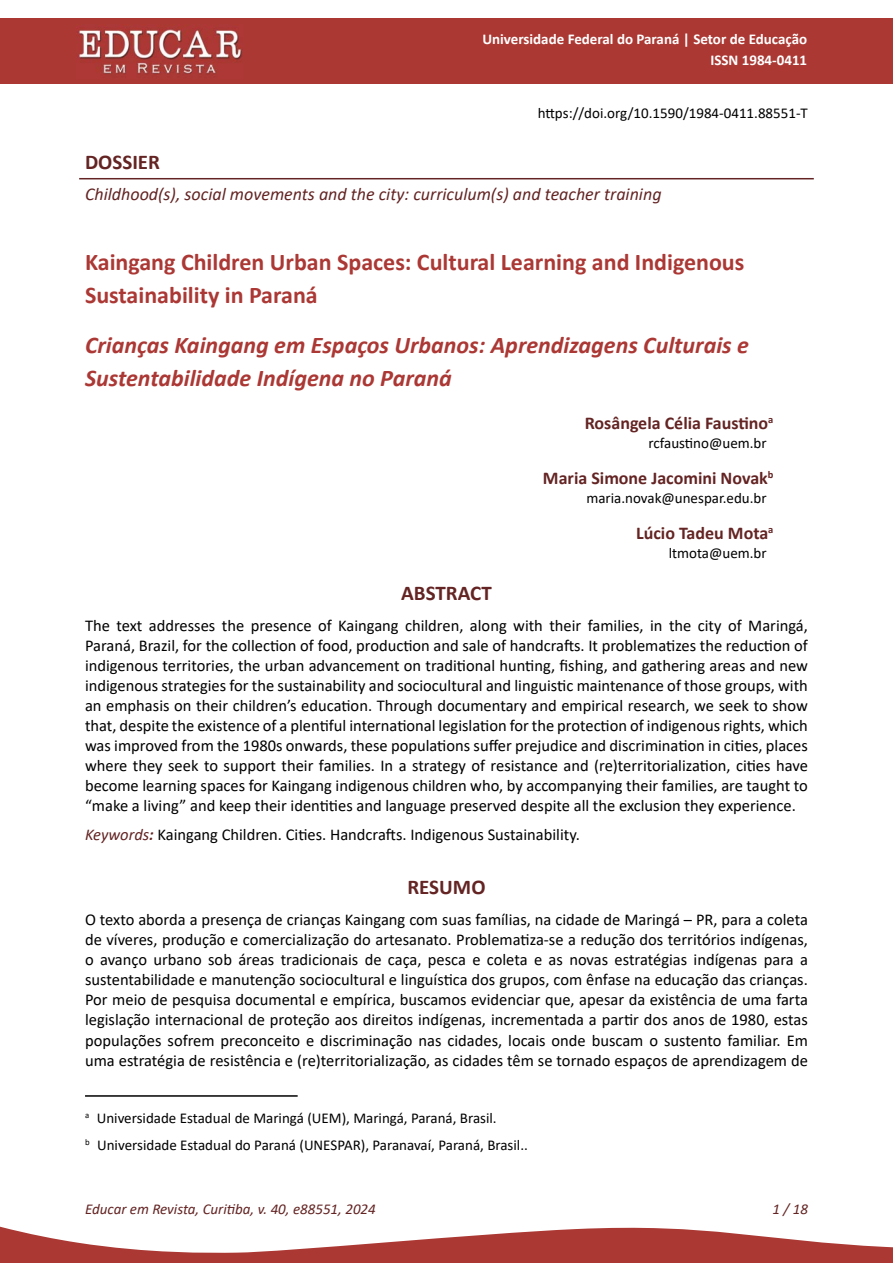
<style>
.page{position:relative;width:893px;height:1263px;background:#fff}
.page>*{position:absolute;margin:0;border:0;box-sizing:border-box;transform-origin:0 0}
._5-TÍTULO_ARTIGO_idiomas_secundários{font:italic 700 24px/33px "Calibri";color:#ab3834}
._4-TÍTULO_ARTIGO_idioma_principal{font:700 24px/33px "Calibri";color:#ab3834}
._10-TÍTULO_RESUMO{font:700 21px "Calibri";color:#632423}
._2-GÊNERO__Artigo_Dossiê{font:700 21px "Calibri";color:#632423}
._11-TÍTULO_ABSTRACT{font:700 21px "Calibri";color:#632423}
._3-TÍTULO_DOSSIÊ{font:italic 18px "Calibri";color:#632423}
._6-AUTOR_nome{font:700 18px "Calibri";color:#632423}
._12-TEXTO_RESUMO_ABSTRACT{font:16.5px/20.1px "Calibri";color:#000;text-align:justify}
._13-PALAVRAS-CHAVE_KEYWORDS{font:16.5px "Calibri";color:#000}
._17-NOTA_RODAPÉ{font:15px "Calibri";color:#000}
.t1{font:700 15px "Calibri";color:#fff}
._7-AUTOR_e-mail{font:15px "Calibri";color:#000}
.t2{font:italic 15px "Calibri";color:#632423}
._1-DOI_primeira_pág{font:15px "Calibri";color:#000}
.s1{font-style:italic;color:#632423}
.s2{font-weight:700;font-style:italic;color:#632423}
</style>
<div class="page">
<div style="left:0;top:18px;width:893px;height:66px;background:#ab3833"></div>
<svg style="left:0;top:1226px;width:893px;height:37px"></svg>
<hr style="left:79px;top:178px;width:735px;height:1px;background:#632423">
<img style="left:78px;top:29px;width:165px;height:45px">
<hr style="left:85px;top:1095px;width:213px;height:2px;background:#000">
<p class="t1" style="left:482px;top:28px;width:326px">Universidade Federal do Paraná | Setor de Educação</p>
<p class="t1" style="left:710px;top:49px;width:98px">ISSN 1984-0411</p>
<p class="_1-DOI_primeira_pág" style="left:538px;top:102px;width:272px">https://doi.org/10.1590/1984-0411.88551-T</p>
<p class="_2-GÊNERO__Artigo_Dossiê" style="left:85px;top:147px;width:76px">DOSSIER</p>
<p class="_3-TÍTULO_DOSSIÊ" style="left:85px;top:181px;width:578px">Childhood(s), social movements and the city: curriculum(s) and teacher training</p>
<p class="_4-TÍTULO_ARTIGO_idioma_principal" style="left:85px;top:245px;width:661px">Kaingang Children Urban Spaces: Cultural Learning and Indigenous<br>Sustainability in Paraná</p>
<p class="_5-TÍTULO_ARTIGO_idiomas_secundários" style="left:85px;top:327px;width:665px">Crianças Kaingang em Espaços Urbanos: Aprendizagens Culturais e<br>Sustentabilidade Indígena no Paraná</p>
<p class="_6-AUTOR_nome" style="left:585px;top:410px;width:190px">Rosângela Célia Faustino<sup>a</sup></p>
<p class="_7-AUTOR_e-mail" style="left:648px;top:433px;width:120px">rcfaustino@uem.br</p>
<p class="_6-AUTOR_nome" style="left:543px;top:465px;width:232px">Maria Simone Jacomini Novak<sup>b</sup></p>
<p class="_7-AUTOR_e-mail" style="left:586px;top:488px;width:182px">maria.novak@unespar.edu.br</p>
<p class="_6-AUTOR_nome" style="left:636px;top:520px;width:139px">Lúcio Tadeu Mota<sup>a</sup></p>
<p class="_7-AUTOR_e-mail" style="left:669px;top:543px;width:100px">ltmota@uem.br</p>
<p class="_10-TÍTULO_RESUMO" style="left:401px;top:578px;width:92px">ABSTRACT</p>
<p class="_12-TEXTO_RESUMO_ABSTRACT" style="left:85px;top:615px;width:724px">The text addresses the presence of Kaingang children, along with their families, in the city of Maringá, Paraná, Brazil, for the collection of food, production and sale of handcrafts. It problematizes the reduction of indigenous territories, the urban advancement on traditional hunting, fishing, and gathering areas and new indigenous strategies for the sustainability and sociocultural and linguistic maintenance of those groups, with an emphasis on their children’s education. Through documentary and empirical research, we seek to show that, despite the existence of a plentiful international legislation for the protection of indigenous rights, which was improved from the 1980s onwards, these populations suffer prejudice and discrimination in cities, places where they seek to support their families. In a strategy of resistance and (re)territorialization, cities have become learning spaces for Kaingang indigenous children who, by accompanying their families, are taught to “make a living” and keep their identities and language preserved despite all the exclusion they experience.</p>
<p class="_13-PALAVRAS-CHAVE_KEYWORDS" style="left:85px;top:823px;width:496px"><span class="s1">Keywords</span><span class="s2">:</span> Kaingang Children. Cities. Handcrafts. Indigenous Sustainability.</p>
<p class="_11-TÍTULO_ABSTRACT" style="left:407px;top:872px;width:80px">RESUMO</p>
<p class="_12-TEXTO_RESUMO_ABSTRACT" style="left:85px;top:909px;width:724px">O texto aborda a presença de crianças Kaingang com suas famílias, na cidade de Maringá – PR, para a coleta de víveres, produção e comercialização do artesanato. Problematiza-se a redução dos territórios indígenas, o avanço urbano sob áreas tradicionais de caça, pesca e coleta e as novas estratégias indígenas para a sustentabilidade e manutenção sociocultural e linguística dos grupos, com ênfase na educação das crianças.<br>Por meio de pesquisa documental e empírica, buscamos evidenciar que, apesar da existência de uma farta legislação internacional de proteção aos direitos indígenas, incrementada a partir dos anos de 1980, estas populações sofrem preconceito e discriminação nas cidades, locais onde buscam o sustento familiar. Em uma estratégia de resistência e (re)territorialização, as cidades têm se tornado espaços de aprendizagem de</p>
<p class="_17-NOTA_RODAPÉ" style="left:85px;top:1108px;width:413px"><sup>a</sup> Universidade Estadual de Maringá (UEM), Maringá, Paraná, Brasil.</p>
<p class="_17-NOTA_RODAPÉ" style="left:85px;top:1134px;width:444px"><sup>b</sup> Universidade Estadual do Paraná (UNESPAR), Paranavaí, Paraná, Brasil..</p>
<p class="t2" style="left:85px;top:1198px;width:292px">Educar em Revista, Curitiba, v. 40, e88551, 2024</p>
<p class="t2" style="left:772px;top:1198px;width:37px">1 / 18</p>
</div>
